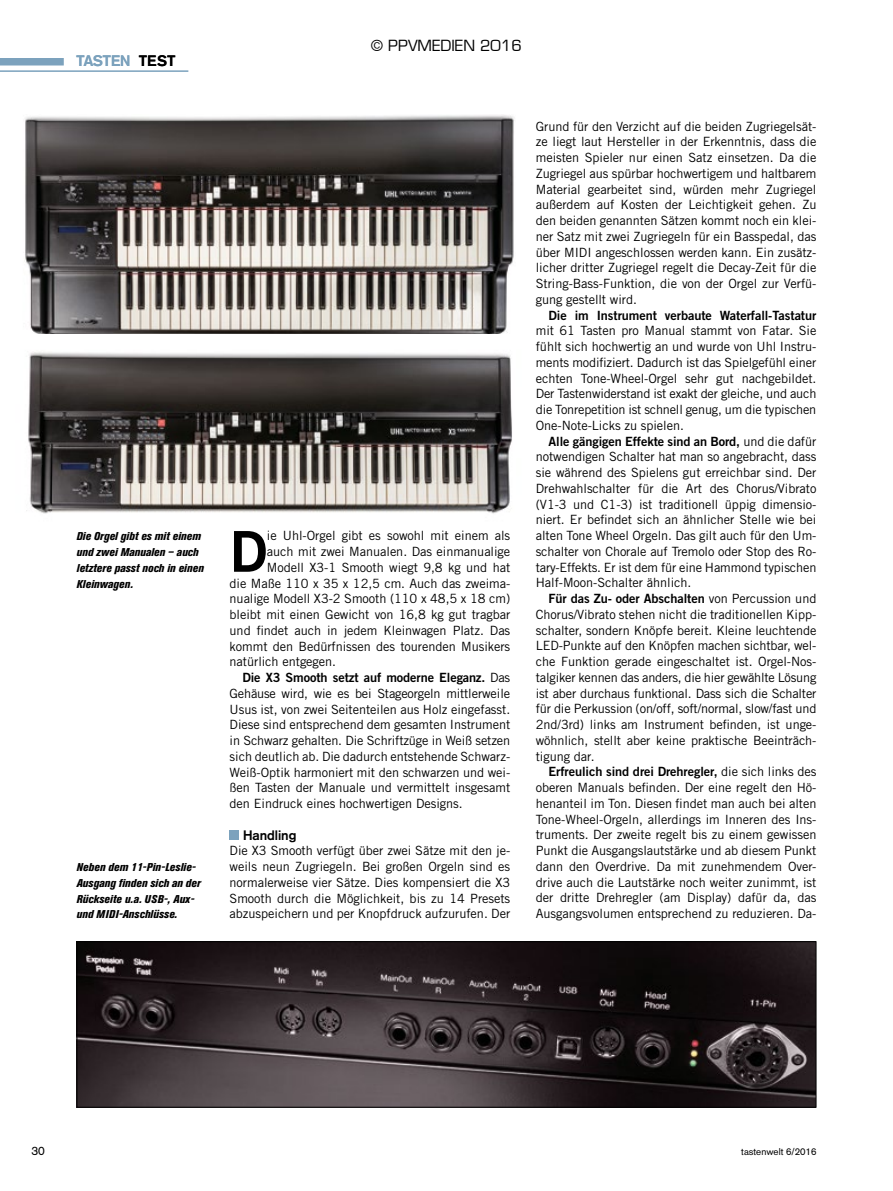
<style>
.page{position:relative;width:893px;height:1191px;background:#fff}
.page>*{position:absolute;margin:0;border:0;box-sizing:border-box;transform-origin:0 0}
.t1{font:56.4px "Trade Gothic LT Std Bd 2";color:#000}
.t2{font:15px "Eurostile";color:#000}
.t3{font:700 15px "Akzidenz Grotesk";color:#7ca2bd}
.t4{font:700 13.5px "Akzidenz Grotesk";letter-spacing:-.005em;color:#000}
.t5{font:12.75px/15.8px "Trade Gothic LT Std";letter-spacing:-.005em;color:#000;text-align:justify}
.t6{font:12.75px "Trade Gothic LT Std Bd 2";letter-spacing:-.005em;color:#000}
.t7{font:12px "Akzidenz Grotesk";color:#000}
.t8{font:italic 800 condensed 11.25px/15.8px "Akzidenz Grotesk BE";color:#000}
.t9{font:9.75px "Akzidenz Grotesk";color:#000}
.s1{font-family:"Akzidenz Grotesk BE";font-weight:500;color:#000}
.s2{font-family:"Trade Gothic LT Std"}
</style>
<div class="page">
<div style="left:0;top:58px;width:64px;height:7px;background:#7ca2bd"></div>
<hr style="left:0;top:70px;width:188px;height:2px;background:#7ca2bd">
<div style="left:230px;top:830px;width:9px;height:9px;background:#7ca2bd"></div>
<img style="left:25px;top:115px;width:489px;height:219px">
<img style="left:26px;top:352px;width:486px;height:162px">
<img style="left:79px;top:943px;width:735px;height:162px">
<div style="left:77px;top:941px;width:739px;height:166px;border:1px solid #000"></div>
<p class="t3" style="left:77px;top:51px;width:101px">TASTEN <span class="s1">TEST</span></p>
<p class="t8" style="left:77px;top:529px;width:129px">Die Orgel gibt es mit einem und zwei Manualen – auch letztere passt noch in einen<br>Kleinwagen.</p>
<p class="t8" style="left:77px;top:859px;width:126px">Neben dem 11-Pin-Leslie-<br>Ausgang finden sich an der<br>Rückseite u.a. USB-, Aux&shy;und MIDI-Anschlüsse.</p>
<p class="t2" style="left:371px;top:36px;width:152px">© PPVMEDIEN 2016</p>
<h1 class="t1" style="left:230px;top:516px;width:39px">D</h1>
<p class="t5" style="left:267px;top:527px;width:245px">ie Uhl-Orgel gibt es sowohl mit einem als</p>
<p class="t5" style="left:267px;top:543px;width:245px">auch mit zwei Manualen. Das einmanualige</p>
<p class="t5" style="left:267px;top:559px;width:245px">Modell X3-1 Smooth wiegt 9,8 kg und hat</p>
<p class="t5" style="left:230px;top:575px;width:282px">die Maße 110 x 35 x 12,5 cm. Auch das zweima-</p>
<p class="t5" style="left:230px;top:590px;width:282px">nualige Modell X3-2 Smooth (110 x 48,5 x 18 cm)</p>
<p class="t5" style="left:230px;top:606px;width:282px">bleibt mit einen Gewicht von 16,8 kg gut tragbar</p>
<p class="t5" style="left:230px;top:622px;width:282px">und findet auch in jedem Kleinwagen Platz. Das</p>
<p class="t5" style="left:230px;top:638px;width:282px">kommt den Bedürfnissen des tourenden Musikers</p>
<p class="t5" style="left:230px;top:653px;width:108px">natürlich entgegen.</p>
<p class="t6" style="left:242px;top:669px;width:269px">Die X3 Smooth setzt auf moderne Eleganz. <span class="s2">Das</span></p>
<p class="t5" style="left:230px;top:685px;width:282px">Gehäuse wird, wie es bei Stageorgeln mittlerweile Usus ist, von zwei Seitenteilen aus Holz eingefasst.<br>Diese sind entsprechend dem gesamten Instrument in Schwarz gehalten. Die Schriftzüge in Weiß setzen sich deutlich ab. Die dadurch entstehende Schwarz-Weiß-Optik harmoniert mit den schwarzen und wei&shy;ßen Tasten der Manuale und vermittelt insgesamt den Eindruck eines hochwertigen Designs.</p>
<p class="t4" style="left:243px;top:827px;width:55px">Handling</p>
<p class="t5" style="left:230px;top:842px;width:282px">Die X3 Smooth verfügt über zwei Sätze mit den je&shy;weils neun Zugriegeln. Bei großen Orgeln sind es normalerweise vier Sätze. Dies kompensiert die X3<br>Smooth durch die Möglichkeit, bis zu 14 Presets abzuspeichern und per Knopfdruck aufzurufen. Der</p>
<p class="t5" style="left:536px;top:118px;width:282px">Grund für den Verzicht auf die beiden Zugriegelsät&shy;ze liegt laut Hersteller in der Erkenntnis, dass die meisten Spieler nur einen Satz einsetzen. Da die Zugriegel aus spürbar hochwertigem und haltbarem Material gearbeitet sind, würden mehr Zugriegel außerdem auf Kosten der Leichtigkeit gehen. Zu den beiden genannten Sätzen kommt noch ein klei&shy;ner Satz mit zwei Zugriegeln für ein Basspedal, das über MIDI angeschlossen werden kann. Ein zusätz&shy;licher dritter Zugriegel regelt die Decay-Zeit für die String-Bass-Funktion, die von der Orgel zur Verfü&shy;gung gestellt wird.</p>
<p class="t6" style="left:548px;top:307px;width:269px">Die im Instrument verbaute Waterfall-Tastatur</p>
<p class="t5" style="left:536px;top:323px;width:282px">mit 61 Tasten pro Manual stammt von Fatar. Sie fühlt sich hochwertig an und wurde von Uhl Instru&shy;ments modifiziert. Dadurch ist das Spielgefühl einer echten Tone-Wheel-Orgel sehr gut nachgebildet.<br>Der Tastenwiderstand ist exakt der gleiche, und auch die Tonrepetition ist schnell genug, um die typischen One-Note-Licks zu spielen.</p>
<p class="t6" style="left:548px;top:433px;width:269px">Alle gängigen Effekte sind an Bord, <span class="s2">und die dafür</span></p>
<p class="t5" style="left:536px;top:449px;width:282px">notwendigen Schalter hat man so angebracht, dass sie während des Spielens gut erreichbar sind. Der Drehwahlschalter für die Art des Chorus/Vibrato (V1-3 und C1-3) ist traditionell üppig dimensio&shy;niert. Er befindet sich an ähnlicher Stelle wie bei alten Tone Wheel Orgeln. Das gilt auch für den Um&shy;schalter von Chorale auf Tremolo oder Stop des Ro&shy;tary-Effekts. Er ist dem für eine Hammond typischen Half-Moon-Schalter ähnlich.</p>
<p class="t6" style="left:548px;top:590px;width:269px">Für das Zu- oder Abschalten <span class="s2">von Percussion und</span></p>
<p class="t5" style="left:536px;top:606px;width:282px">Chorus/Vibrato stehen nicht die traditionellen Kipp&shy;schalter, sondern Knöpfe bereit. Kleine leuchtende LED-Punkte auf den Knöpfen machen sichtbar, wel&shy;che Funktion gerade eingeschaltet ist. Orgel-Nos&shy;talgiker kennen das anders, die hier gewählte Lösung ist aber durchaus funktional. Dass sich die Schalter für die Perkussion (on/off, soft/normal, slow/fast und 2nd/3rd) links am Instrument befinden, ist unge&shy;wöhnlich, stellt aber keine praktische Beeinträch&shy;tigung dar.</p>
<p class="t6" style="left:548px;top:764px;width:269px">Erfreulich sind drei Drehregler, <span class="s2">die sich links des</span></p>
<p class="t5" style="left:536px;top:779px;width:282px">oberen Manuals befinden. Der eine regelt den Hö&shy;henanteil im Ton. Diesen findet man auch bei alten Tone-Wheel-Orgeln, allerdings im Inneren des Ins&shy;truments. Der zweite regelt bis zu einem gewissen Punkt die Ausgangslautstärke und ab diesem Punkt dann den Overdrive. Da mit zunehmendem Over&shy;drive auch die Lautstärke noch weiter zunimmt, ist der dritte Drehregler (am Display) dafür da, das Ausgangsvolumen entsprechend zu reduzieren. Da-</p>
<p class="t7" style="left:32px;top:1143px;width:15px">30</p>
<p class="t9" style="left:741px;top:1145px;width:77px">tastenwelt 6/2016</p>
</div>
